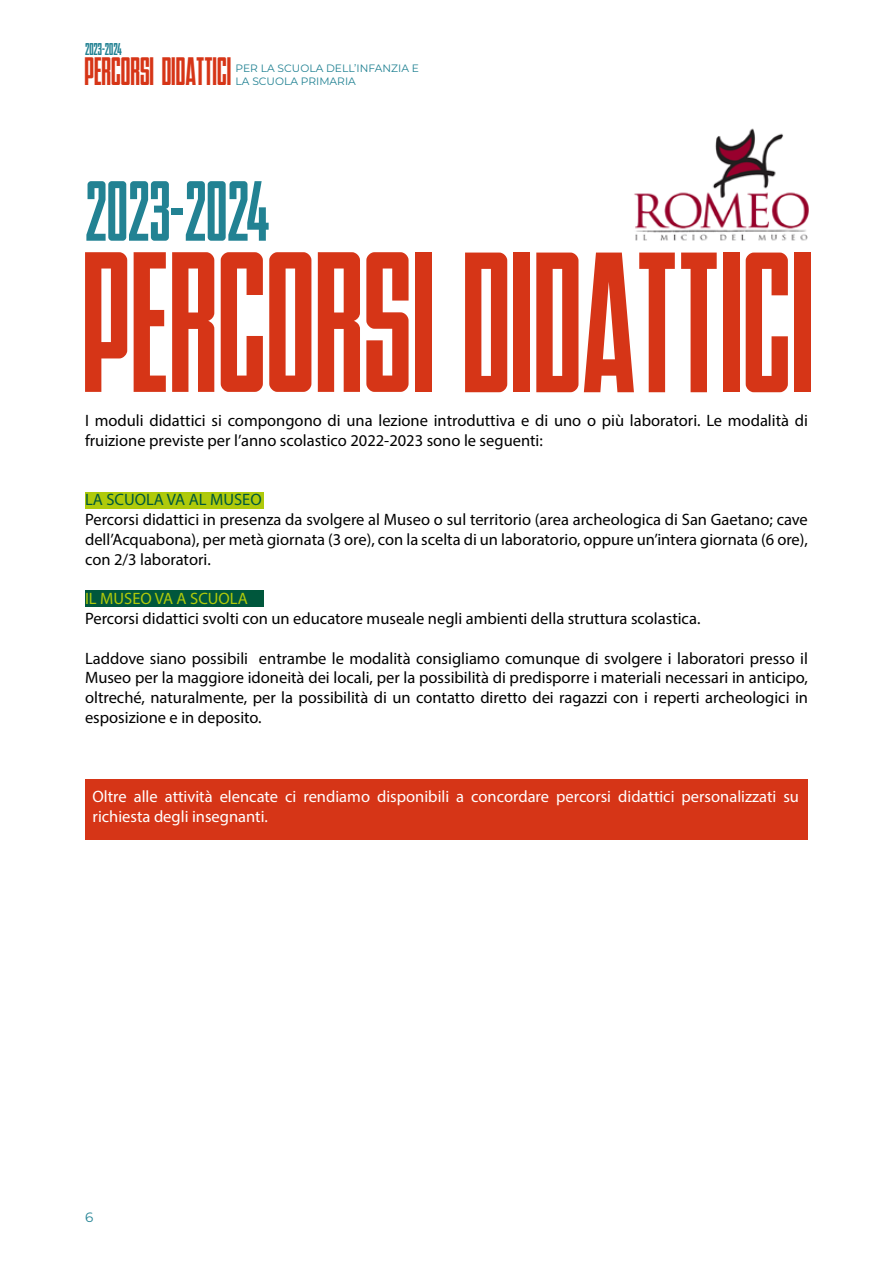
<style>
.page{position:relative;width:893px;height:1263px;background:#fff}
.page>*{position:absolute;margin:0;border:0;box-sizing:border-box;transform-origin:0 0}
.t1{font:175.95px "Bindlestiff NFW01";color:#d63517}
.t2{font:75px "Bindlestiff NFW01";color:#228293}
.t3{font:34.8px "Bindlestiff NFW01";color:#d63517}
.t4{font:16.5px/19.8px "Myriad Pro";color:#000;text-align:justify}
.t5{font:16.5px/19.8px "Myriad Pro";color:#fff}
.t6{font:16.5px "Myriad Pro";color:#00573c}
.t7{font:16.5px "Myriad Pro";color:#afca0b}
.t8{font:15px "Bindlestiff NFW01";color:#228293}
.t9{font:13.5px "Montserrat";color:#228293}
.t10{font:10.65px/12.9px "Montserrat";color:#228293}
</style>
<div class="page">
<div style="left:85px;top:779px;width:723px;height:61px;background:#d63517"></div>
<div style="left:85px;top:492px;width:178px;height:17px;background:#afca0b"></div>
<div style="left:85px;top:590px;width:178px;height:17px;background:#00573c"></div>
<img style="left:634px;top:128px;width:175px;height:113px">
<p class="t8" style="left:85px;top:40px;width:38px">2023-2024</p>
<h3 class="t3" style="left:84px;top:52px;width:148px">PERCORSI DIDATTICI</h3>
<p class="t10" style="left:236px;top:61px;width:185px">PER LA SCUOLA DELL’INFANZIA E<br>LA SCUOLA PRIMARIA</p>
<h2 class="t2" style="left:85px;top:168px;width:186px">2023-2024</h2>
<h1 class="t1" style="left:82px;top:223px;width:733px">PERCORSI DIDATTICI</h1>
<p class="t4" style="left:85px;top:410px;width:724px">I moduli didattici si compongono di una lezione introduttiva e di uno o più laboratori. Le modalità di fruizione previste per l’anno scolastico 2022-2023 sono le seguenti:</p>
<p class="t6" style="left:85px;top:489px;width:178px">LA SCUOLA VA AL MUSEO</p>
<p class="t4" style="left:85px;top:509px;width:724px">Percorsi didattici in presenza da svolgere al Museo o sul territorio (area archeologica di San Gaetano; cave dell’Acquabona), per metà giornata (3 ore), con la scelta di un laboratorio, oppure un’intera giornata (6 ore), con 2/3 laboratori.</p>
<p class="t7" style="left:85px;top:588px;width:164px">IL MUSEO VA A SCUOLA</p>
<p class="t4" style="left:85px;top:608px;width:617px">Percorsi didattici svolti con un educatore museale negli ambienti della struttura scolastica.</p>
<p class="t4" style="left:85px;top:648px;width:724px">Laddove siano possibili entrambe le modalità consigliamo comunque di svolgere i laboratori presso il Museo per la maggiore idoneità dei locali, per la possibilità di predisporre i materiali necessari in anticipo, oltreché, naturalmente, per la possibilità di un contatto diretto dei ragazzi con i reperti archeologici in esposizione e in deposito.</p>
<p class="t5" style="left:93px;top:786px;width:708px">Oltre alle attività elencate ci rendiamo disponibili a concordare percorsi didattici personalizzati su richiesta degli insegnanti.</p>
<p class="t9" style="left:85px;top:1208px;width:10px">6</p>
</div>
